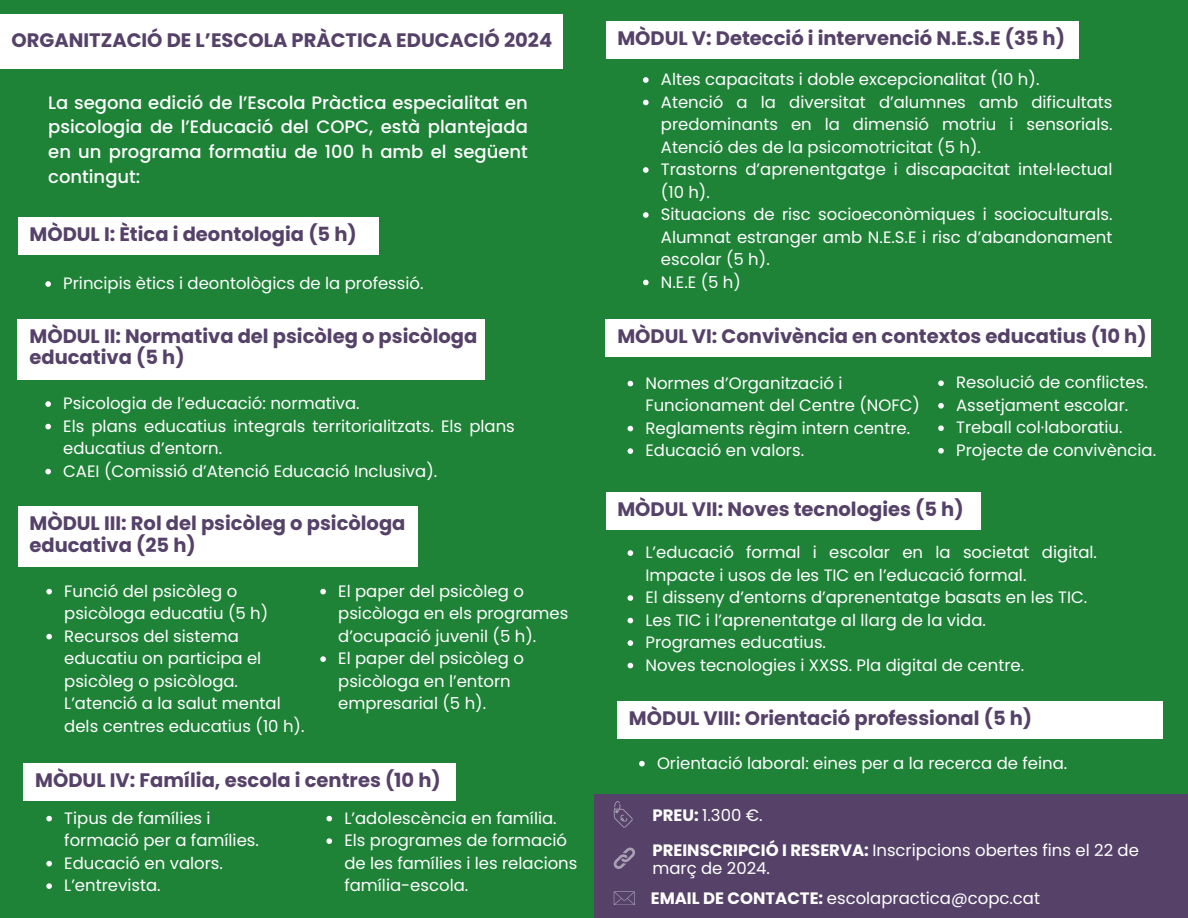
<style>
.page{position:relative;width:1188px;height:918px;background:#1e8237}
.page>*{position:absolute;margin:0;border:0;box-sizing:border-box;transform-origin:0 0}
.t1{font:700 19.5px/21.3px "Poppins";color:#564269}
.t2{font:500 18px/24.8px "Poppins";color:#fff;text-align:justify}
.t3{font:16.5px/22.5px "Poppins";color:#fff}
.s1{font-weight:700}
</style>
<div class="page">
<div style="left:0;top:15px;width:563px;height:54px;background:#fff"></div>
<div style="left:18px;top:217px;width:360px;height:37px;background:#fff"></div>
<div style="left:18px;top:319px;width:467px;height:60px;background:#fff"></div>
<div style="left:18px;top:506px;width:399px;height:61px;background:#fff"></div>
<div style="left:24px;top:764px;width:432px;height:37px;background:#fff"></div>
<div style="left:606px;top:22px;width:473px;height:37px;background:#fff"></div>
<div style="left:606px;top:319px;width:545px;height:37px;background:#fff"></div>
<div style="left:606px;top:492px;width:375px;height:38px;background:#fff"></div>
<div style="left:617px;top:702px;width:546px;height:37px;background:#fff"></div>
<div style="left:594px;top:794px;width:594px;height:124px;background:#564269"></div>
<svg style="left:614px;top:801px;width:19px;height:27px"></svg>
<svg style="left:614px;top:891px;width:21px;height:14px"></svg>
<svg style="left:614px;top:848px;width:21px;height:21px"></svg>
<svg style="left:45px;top:281px;width:6px;height:6px"></svg>
<svg style="left:45px;top:401px;width:6px;height:6px"></svg>
<svg style="left:45px;top:424px;width:6px;height:5px"></svg>
<svg style="left:45px;top:469px;width:6px;height:5px"></svg>
<svg style="left:46px;top:589px;width:6px;height:5px"></svg>
<svg style="left:46px;top:634px;width:6px;height:5px"></svg>
<svg style="left:46px;top:816px;width:6px;height:5px"></svg>
<svg style="left:46px;top:861px;width:6px;height:5px"></svg>
<svg style="left:46px;top:883px;width:6px;height:6px"></svg>
<svg style="left:643px;top:77px;width:6px;height:6px"></svg>
<svg style="left:643px;top:100px;width:6px;height:5px"></svg>
<svg style="left:643px;top:167px;width:6px;height:6px"></svg>
<svg style="left:643px;top:212px;width:6px;height:6px"></svg>
<svg style="left:643px;top:280px;width:6px;height:5px"></svg>
<svg style="left:938px;top:380px;width:6px;height:6px"></svg>
<svg style="left:938px;top:403px;width:6px;height:6px"></svg>
<svg style="left:938px;top:425px;width:6px;height:6px"></svg>
<svg style="left:938px;top:448px;width:6px;height:6px"></svg>
<svg style="left:326px;top:816px;width:6px;height:5px"></svg>
<svg style="left:326px;top:838px;width:6px;height:6px"></svg>
<svg style="left:628px;top:550px;width:5px;height:6px"></svg>
<svg style="left:628px;top:595px;width:5px;height:6px"></svg>
<svg style="left:628px;top:618px;width:5px;height:5px"></svg>
<svg style="left:628px;top:640px;width:5px;height:6px"></svg>
<svg style="left:628px;top:663px;width:5px;height:5px"></svg>
<svg style="left:320px;top:589px;width:6px;height:5px"></svg>
<svg style="left:320px;top:656px;width:6px;height:6px"></svg>
<svg style="left:628px;top:381px;width:5px;height:5px"></svg>
<svg style="left:628px;top:426px;width:5px;height:5px"></svg>
<svg style="left:628px;top:448px;width:5px;height:6px"></svg>
<svg style="left:639px;top:761px;width:6px;height:5px"></svg>
<h2 class="t1" style="left:12px;top:29px;width:542px">ORGANITZACIÓ DE L’ESCOLA PRÀCTICA EDUCACIÓ 2024</h2>
<p class="t2" style="left:48px;top:90px;width:481px">La segona edició de l’Escola Pràctica especialitat en psicologia de l’Educació del COPC, està plantejada en un programa formatiu de 100 h amb el següent contingut:</p>
<h2 class="t1" style="left:29px;top:223px;width:329px">MÒDUL I: Ètica i deontologia (5 h)</h2>
<p class="t3" style="left:63px;top:272px;width:362px">Principis ètics i deontològics de la professió.</p>
<h1 class="t1" style="left:29px;top:325px;width:449px">MÒDUL II: Normativa del psicòleg o psicòloga educativa (5 h)</h1>
<p class="t3" style="left:63px;top:392px;width:298px">Psicologia de l’educació: normativa.</p>
<p class="t3" style="left:63px;top:415px;width:453px">Els plans educatius integrals territorialitzats. Els plans educatius d’entorn.</p>
<h2 class="t3" style="left:63px;top:460px;width:376px">CAEI (Comissió d’Atenció Educació Inclusiva).</h2>
<p class="t1" style="left:29px;top:513px;width:378px">MÒDUL III: Rol del psicòleg o psicòloga educativa (25 h)</p>
<p class="t3" style="left:64px;top:580px;width:206px">Funció del psicòleg o psicòloga educatiu (5 h)</p>
<h2 class="t3" style="left:64px;top:625px;width:242px">Recursos del sistema educatiu on participa el psicòleg o psicòloga.<br>L’atenció a la salut mental dels centres educatius (10 h).</h2>
<p class="t3" style="left:338px;top:580px;width:232px">El paper del psicòleg o psicòloga en els programes d’ocupació juvenil (5 h).</p>
<h2 class="t3" style="left:338px;top:647px;width:187px">El paper del psicòleg o psicòloga en l’entorn empresarial (5 h).</h2>
<p class="t1" style="left:35px;top:770px;width:407px">MÒDUL IV: Família, escola i centres (10 h)</p>
<h2 class="t3" style="left:64px;top:807px;width:196px">Tipus de famílies i formació per a famílies.</h2>
<p class="t3" style="left:64px;top:852px;width:160px">Educació en valors.</p>
<p class="t3" style="left:64px;top:874px;width:98px">L’entrevista.</p>
<p class="t3" style="left:344px;top:807px;width:214px">L’adolescència en família.</p>
<p class="t3" style="left:344px;top:829px;width:235px">Els programes de formació de les famílies i les relacions família-escola.</p>
<p class="t1" style="left:617px;top:28px;width:449px">MÒDUL V: Detecció i intervenció N.E.S.E (35 h)</p>
<p class="t3" style="left:661px;top:68px;width:380px">Altes capacitats i doble excepcionalitat (10 h).</p>
<p class="t3" style="left:661px;top:91px;width:453px;text-align:justify">Atenció a la diversitat d’alumnes amb dificultats predominants en la dimensió motriu i sensorials.<br>Atenció des de la psicomotricitat (5 h).</p>
<p class="t3" style="left:661px;top:158px;width:453px">Trastorns d’aprenentgatge i discapacitat intel·lectual (10 h).</p>
<p class="t3" style="left:661px;top:203px;width:453px;text-align:justify">Situacions de risc socioeconòmiques i socioculturals.<br>Alumnat estranger amb N.E.S.E i risc d’abandonament escolar (5 h).</p>
<p class="t3" style="left:661px;top:271px;width:82px">N.E.E (5 h)</p>
<p class="t1" style="left:617px;top:325px;width:531px">MÒDUL VI: Convivència en contextos educatius (10 h)</p>
<p class="t3" style="left:645px;top:372px;width:276px">Normes d’Organització i<br>Funcionament del Centre (NOFC)</p>
<h3 class="t3" style="left:645px;top:417px;width:266px">Reglaments règim intern centre.</h3>
<p class="t3" style="left:645px;top:439px;width:160px">Educació en valors.</p>
<p class="t3" style="left:956px;top:371px;width:193px">Resolució de conflictes.</p>
<h2 class="t3" style="left:956px;top:394px;width:174px">Assetjament escolar.</h2>
<h2 class="t3" style="left:956px;top:416px;width:168px">Treball col·laboratiu.</h2>
<p class="t3" style="left:956px;top:439px;width:202px">Projecte de convivència.</p>
<p class="t1" style="left:617px;top:499px;width:348px">MÒDUL VII: Noves tecnologies (5 h)</p>
<p class="t3" style="left:645px;top:541px;width:453px">L’educació formal i escolar en la societat digital.<br>Impacte i usos de les TIC en l’educació formal.</p>
<p class="t3" style="left:645px;top:586px;width:443px">El disseny d’entorns d’aprenentatge basats en les TIC.</p>
<p class="t3" style="left:645px;top:609px;width:342px">Les TIC i l’aprenentatge al llarg de la vida.</p>
<p class="t3" style="left:645px;top:631px;width:182px">Programes educatius.</p>
<h2 class="t3" style="left:645px;top:654px;width:380px">Noves tecnologies i XXSS. Pla digital de centre.</h2>
<p class="t1" style="left:629px;top:708px;width:405px">MÒDUL VIII: Orientació professional (5 h)</p>
<p class="t3" style="left:657px;top:752px;width:412px">Orientació laboral: eines per a la recerca de feina.</p>
<p class="t3" style="left:652px;top:804px;width:112px"><span class="s1">PREU:</span> 1.300 €.</p>
<p class="t3" style="left:652px;top:842px;width:488px;line-height:18px"><span class="s1">PREINSCRIPCIÓ I RESERVA:</span> Inscripcions obertes fins el 22 de març de 2024.</p>
<p class="t3" style="left:651px;top:887px;width:391px"><span class="s1">EMAIL DE CONTACTE:</span> escolapractica@copc.cat</p>
</div>
